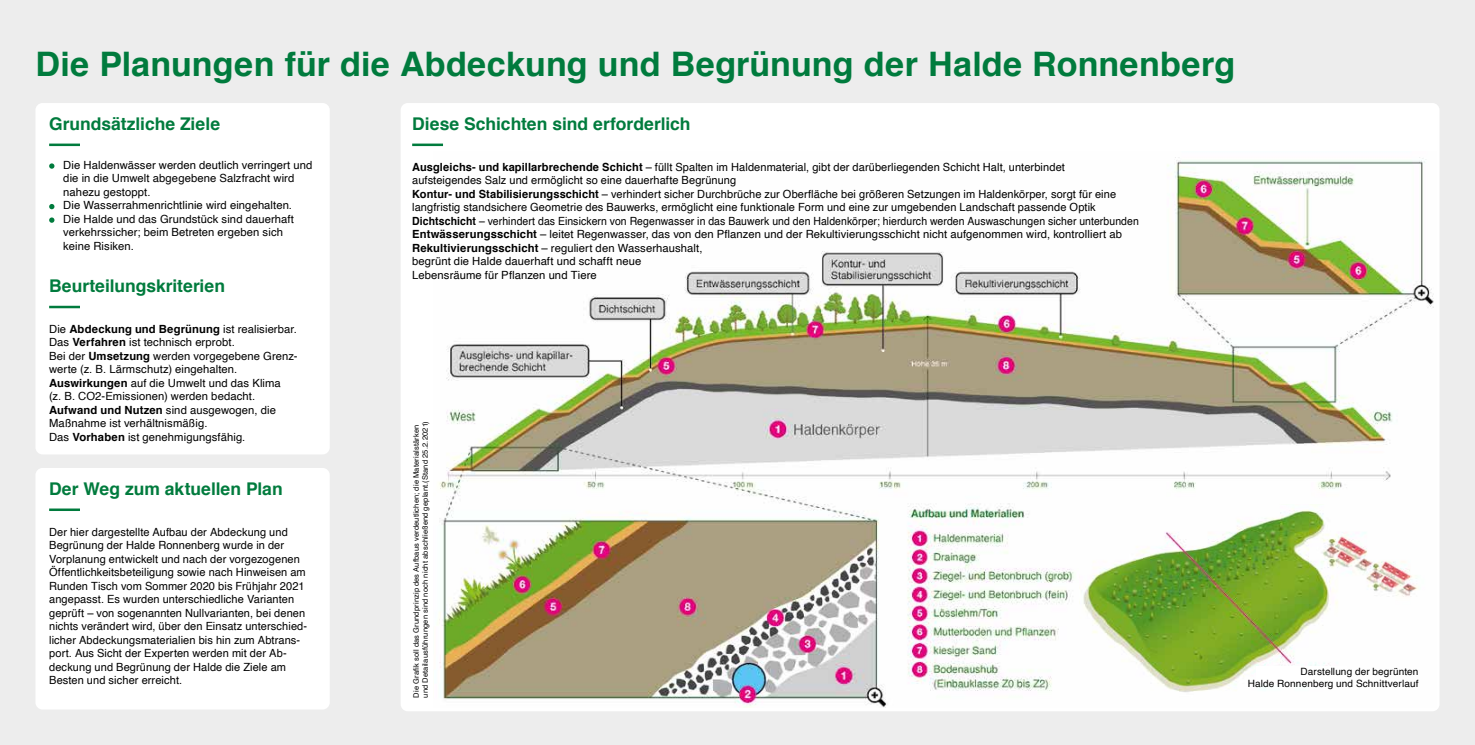
<style>
.page{position:relative;width:1475px;height:745px;background:#fff}
.page>*{position:absolute;margin:0;border:0;box-sizing:border-box;transform-origin:0 0}
.t1{font:700 33.75px "Helvetica";letter-spacing:.005em;color:#007b3d}
.t2{font:700 17.5px "Helvetica";color:#007b3d}
.t3{font:11.25px/13.5px "Helvetica";letter-spacing:.01em;color:#000}
.t4{font:10px/12px "Helvetica";letter-spacing:.01em;color:#000;text-align:right}
.t5{font:7.5px/9px "Helvetica";letter-spacing:.02em;color:#000}
.s1{font-weight:700}
</style>
<div class="page">
<div style="left:0;top:0;width:1474px;height:744px;background:#ededed"></div>
<div style="left:400px;top:103px;width:1039px;height:607px;background:#fff;border-radius:7px"></div>
<img style="left:439px;top:157px;width:995px;height:550px">
<img style="left:1079px;top:504px;width:347px;height:202px">
<div style="left:35px;top:103px;width:295px;height:351px;background:#fff;border-radius:7px"></div>
<hr style="left:49px;top:305px;width:31px;height:3px;background:#007b3d">
<hr style="left:49px;top:143px;width:31px;height:3px;background:#007b3d">
<svg style="left:49px;top:163px;width:5px;height:6px"></svg>
<svg style="left:49px;top:204px;width:5px;height:5px"></svg>
<svg style="left:49px;top:217px;width:5px;height:6px"></svg>
<div style="left:35px;top:467px;width:295px;height:242px;background:#fff;border-radius:7px"></div>
<hr style="left:412px;top:143px;width:31px;height:3px;background:#007b3d">
<hr style="left:49px;top:508px;width:31px;height:2px;background:#007b3d">
<div style="left:1256px;top:665px;width:90px;height:15px;background:#fff"></div>
<h1 class="t1" style="left:35px;top:37px;width:1201px">Die Planungen für die Abdeckung und Begrünung der Halde Ronnenberg</h1>
<h2 class="t2" style="left:49px;top:110px;width:172px">Grundsätzliche Ziele</h2>
<p class="t3" style="left:63px;top:158px;width:250px">Die Haldenwässer werden deutlich verringert und die in die Umwelt abgegebene Salzfracht wird nahezu gestoppt.<br>Die Wasserrahmenrichtlinie wird eingehalten.<br>Die Halde und das Grundstück sind dauerhaft verkehrssicher; beim Betreten ergeben sich keine Risiken.</p>
<h2 class="t2" style="left:49px;top:271px;width:177px">Beurteilungskriterien</h2>
<p class="t3" style="left:49px;top:322px;width:250px">Die <span class="s1">Abdeckung und Begrünung</span> ist realisierbar.<br>Das <span class="s1">Verfahren</span> ist technisch erprobt.<br>Bei der <span class="s1">Umsetzung</span> werden vorgegebene Grenz&shy;werte (z. B. Lärmschutz) eingehalten.<br><span class="s1">Auswirkungen</span> auf die Umwelt und das Klima<br>(z. B. CO2-Emissionen) werden bedacht.<br><span class="s1">Aufwand und Nutzen</span> sind ausgewogen, die Maßnahme ist verhältnismäßig.<br>Das <span class="s1">Vorhaben</span> ist genehmigungsfähig.</p>
<h2 class="t2" style="left:49px;top:474px;width:235px">Der Weg zum aktuellen Plan</h2>
<p class="t3" style="left:49px;top:525px;width:259px">Der hier dargestellte Aufbau der Abdeckung und Begrünung der Halde Ronnenberg wurde in der Vorplanung entwickelt und nach der vorgezogenen Öffentlichkeitsbeteiligung sowie nach Hinweisen am Runden Tisch vom Sommer 2020 bis Frühjahr 2021 angepasst. Es wurden unterschiedliche Varianten geprüft – von sogenannten Nullvarianten, bei denen nichts verändert wird, über den Einsatz unterschied&shy;licher Abdeckungsmaterialien bis hin zum Abtrans&shy;port. Aus Sicht der Experten werden mit der Ab&shy;deckung und Begrünung der Halde die Ziele am Besten und sicher erreicht.</p>
<h2 class="t2" style="left:412px;top:109px;width:280px">Diese Schichten sind erforderlich</h2>
<p class="t3" style="left:412px;top:160px;width:728px"><span class="s1">Ausgleichs- und kapillarbrechende Schicht</span> – füllt Spalten im Haldenmaterial, gibt der darüberliegenden Schicht Halt, unterbindet<br>aufsteigendes Salz und ermöglicht so eine dauerhafte Begrünung<br><span class="s1">Kontur- und Stabilisierungsschicht</span> – verhindert sicher Durchbrüche zur Oberfläche bei größeren Setzungen im Haldenkörper, sorgt für eine langfristig standsichere Geometrie des Bauwerks, ermöglicht eine funktionale Form und eine zur umgebenden Landschaft passende Optik <span class="s1">Dichtschicht</span> – verhindert das Einsickern von Regenwasser in das Bauwerk und den Haldenkörper; hierdurch werden Auswaschungen sicher unterbunden <span class="s1">Entwässerungsschicht</span> – leitet Regenwasser, das von den Pflanzen und der Rekultivierungsschicht nicht aufgenommen wird, kontrolliert ab <span class="s1">Rekultivierungsschicht</span> – reguliert den Wasserhaushalt,<br>begrünt die Halde dauerhaft und schafft neue<br>Lebensräume für Pflanzen und Tiere</p>
<p class="t5" style="left:412px;top:697px;width:278px;rotate:-90deg">Die Grafik soll das Grundprinzip des Aufbaus verdeutlichen; die Materialstärken und Detailausführungen sind noch nicht abschließend geplant.(Stand 25.2.2021)</p>
<p class="t4" style="left:1247px;top:665px;width:172px">Darstellung der begrünten<br>Halde Ronnenberg und Schnittverlauf</p>
</div>
